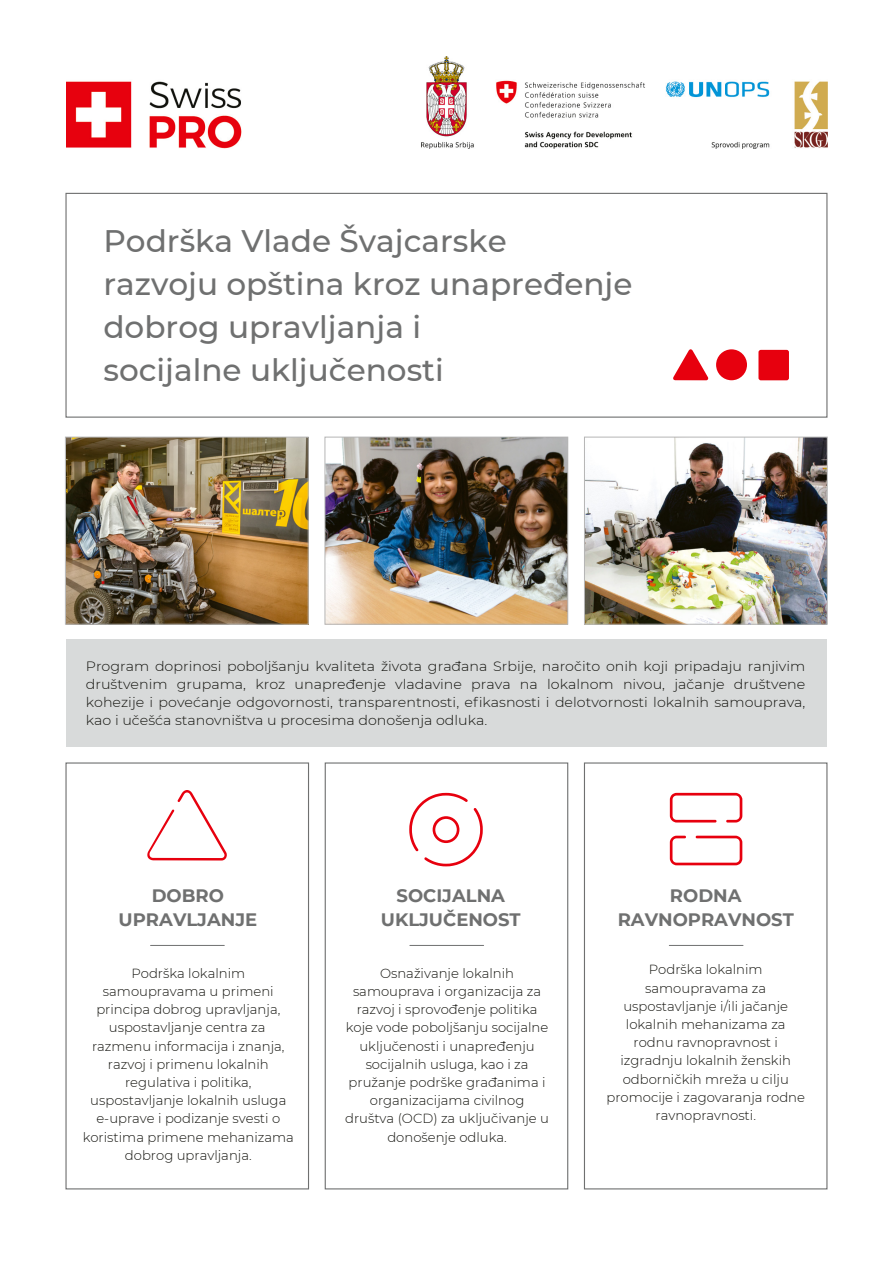
<style>
.page{position:relative;width:893px;height:1263px;background:#fff}
.page>*{position:absolute;margin:0;border:0;box-sizing:border-box;transform-origin:0 0}
.t1{font:500 31.2px/42.9px "Montserrat";color:#6f7070}
.t2{font:700 18px/24.8px "Montserrat";color:#6f7070;text-align:center}
.t3{font:300 13.5px/18px "Montserrat";color:#12120d;text-align:justify;scale:1.06 1}
.t4{font:300 13.2px/18.1px "Montserrat";color:#12120d;text-align:center}
</style>
<div class="page">
<img style="left:327px;top:439px;width:239px;height:183px">
<div style="left:65px;top:762px;width:244px;height:427px;border:1px solid #6f7070"></div>
<div style="left:325px;top:762px;width:243px;height:427px;border:1px solid #6f7070"></div>
<div style="left:584px;top:762px;width:243px;height:427px;border:1px solid #6f7070"></div>
<div style="left:65px;top:193px;width:762px;height:225px;border:1px solid #6f7070"></div>
<div style="left:66px;top:639px;width:761px;height:108px;background:#d8dada"></div>
<svg style="left:409px;top:793px;width:74px;height:73px"></svg>
<svg style="left:670px;top:793px;width:72px;height:29px"></svg>
<svg style="left:670px;top:836px;width:72px;height:29px"></svg>
<svg style="left:147px;top:790px;width:80px;height:70px"></svg>
<hr style="left:151px;top:945px;width:73px;height:1px;background:#6f7070">
<hr style="left:410px;top:945px;width:74px;height:1px;background:#6f7070">
<hr style="left:669px;top:945px;width:74px;height:1px;background:#6f7070">
<img style="left:586px;top:439px;width:239px;height:183px">
<img style="left:67px;top:439px;width:239px;height:183px">
<div style="left:716px;top:349px;width:31px;height:31px;background:#e7000e;border-radius:50%"></div>
<div style="left:758px;top:350px;width:31px;height:30px;background:#e7000e;border-radius:2px"></div>
<svg style="left:673px;top:349px;width:35px;height:31px"></svg>
<img style="left:66px;top:56px;width:762px;height:92px">
<div style="left:584px;top:437px;width:243px;height:187px;border:1px solid #b6b6b6"></div>
<div style="left:325px;top:437px;width:243px;height:187px;border:1px solid #b6b6b6"></div>
<div style="left:65px;top:437px;width:243px;height:187px;border:1px solid #b6b6b6"></div>
<h1 class="t1" style="left:103px;top:219px;width:531px">Podrška Vlade Švajcarske<br>razvoju opština kroz unapređenje dobrog upravljanja i<br>socijalne uključenosti</h1>
<p class="t3" style="left:86px;top:657px;width:680px">Program doprinosi poboljšanju kvaliteta života građana Srbije, naročito onih koji pripadaju ranjivim društvenim grupama, kroz unapređenje vladavine prava na lokalnom nivou, jačanje društvene kohezije i povećanje odgovornosti, transparentnosti, efikasnosti i delotvornosti lokalnih samouprava, kao i učešća stanovništva u procesima donošenja odluka.</p>
<h2 class="t2" style="left:119px;top:882px;width:140px">DOBRO<br>UPRAVLJANJE</h2>
<h2 class="t2" style="left:381px;top:882px;width:141px">SOCIJALNA<br>UKLJUČENOST</h2>
<h2 class="t2" style="left:618px;top:882px;width:178px">RODNA<br>RAVNOPRAVNOST</h2>
<p class="t4" style="left:83px;top:964px;width:213px">Podrška lokalnim samoupravama u primeni principa dobrog upravljanja, uspostavljanje centra za razmenu informacija i znanja, razvoj i primenu lokalnih regulativa i politika, uspostavljanje lokalnih usluga e-uprave i podizanje svesti o koristima primene mehanizama dobrog upravljanja.</p>
<p class="t4" style="left:345px;top:964px;width:205px">Osnaživanje lokalnih samouprava i organizacija za razvoj i sprovođenje politika koje vode poboljšanju socijalne uključenosti i unapređenju socijalnih usluga, kao i za pružanje podrške građanima i organizacijama civilnog društva (OCD) za uključivanje u donošenje odluka.</p>
<p class="t4" style="left:606px;top:960px;width:200px">Podrška lokalnim samoupravama za uspostavljanje i/ili jačanje lokalnih mehanizama za rodnu ravnopravnost i izgradnju lokalnih ženskih odborničkih mreža u cilju promocije i zagovaranja rodne ravnopravnosti.</p>
</div>
